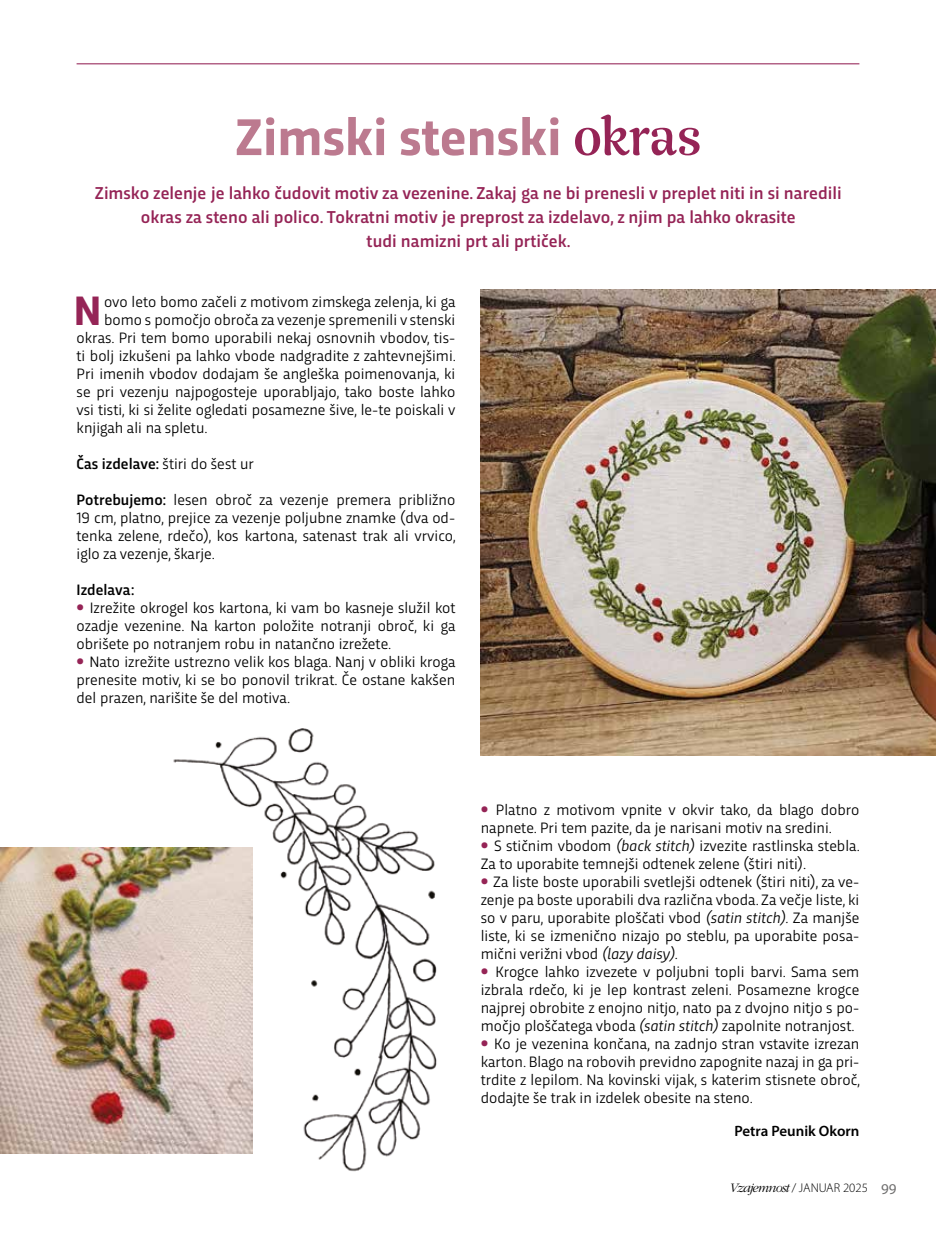
<style>
.page{position:relative;width:936px;height:1234px;background:#fff}
.page>*{position:absolute;margin:0;border:0;box-sizing:border-box;transform-origin:0 0}
.t1{font:700 54px "Trasandina";color:#bc7a8f}
.t2{font:700 43.05px "Trasandina";color:#952456}
.t3{font:500 18px/24px "Trasandina";color:#952456;text-align:center}
.t4{font:15.75px/18px "Trasandina";color:#000;text-align:justify}
.t5{font:500 15.75px "Trasandina";color:#000}
.t6{font:600 15px "Myriad Pro";color:#000}
.t7{font:300 12.75px "Myriad Pro";color:#000}
.s1{font-family:"Rumba Std Large";font-weight:400;color:#952456}
.s2{font-weight:500}
.s3{font-family:"Constantia";font-weight:700;font-size:27px;color:#952456}
.s4{font-style:italic}
.s5{font-family:"ITC Garamond Std";font-style:italic;font-size:13.5px}
.s6{font-weight:400;font-size:15px;color:#706f6f}
</style>
<div class="page">
<hr style="left:77px;top:63px;width:782px;height:1px;background:#952456">
<img style="left:154px;top:728px;width:283px;height:444px">
<img style="left:0;top:847px;width:253px;height:305px">
<img style="left:480px;top:290px;width:455px;height:465px">
<h1 class="t1" style="left:235px;top:97px;width:467px">Zimski stenski <span class="s1">okras</span></h1>
<p class="t3" style="left:95px;top:180px;width:748px">Zimsko zelenje je lahko čudovit motiv za vezenine. Zakaj ga ne bi prenesli v preplet niti in si naredili okras za steno ali polico. Tokratni motiv je preprost za izdelavo, z njim pa lahko okrasite<br>tudi namizni prt ali prtiček.</p>
<h2 class="t2" style="left:74px;top:278px;width:29px">N</h2>
<p class="t4" style="left:104px;top:291px;width:353px">ovo leto bomo začeli z motivom zimskega zelenja, ki ga</p>
<p class="t4" style="left:104px;top:309px;width:352px">bomo s pomočjo obroča za vezenje spremenili v stenski</p>
<p class="t4" style="left:77px;top:327px;width:380px">okras. Pri tem bomo uporabili nekaj osnovnih vbodov, tis-</p>
<p class="t4" style="left:77px;top:345px;width:381px">ti bolj izkušeni pa lahko vbode nadgradite z zahtevnejšimi.</p>
<p class="t4" style="left:77px;top:363px;width:380px">Pri imenih vbodov dodajam še angleška poimenovanja, ki</p>
<p class="t4" style="left:77px;top:381px;width:380px">se pri vezenju najpogosteje uporabljajo, tako boste lahko</p>
<p class="t4" style="left:77px;top:399px;width:380px">vsi tisti, ki si želite ogledati posamezne šive, le-te poiskali v</p>
<p class="t4" style="left:77px;top:417px;width:132px">knjigah ali na spletu.</p>
<p class="t4" style="left:77px;top:453px;width:179px"><span class="s2">Čas izdelave:</span> štiri do šest ur</p>
<p class="t4" style="left:77px;top:489px;width:381px"><span class="s2">Potrebujemo:</span> lesen obroč za vezenje premera približno 19 cm, platno, prejice za vezenje poljubne znamke (dva od&shy;tenka zelene, rdečo), kos kartona, satenast trak ali vrvico, iglo za vezenje, škarje.</p>
<p class="t5" style="left:77px;top:577px;width:59px">Izdelava:</p>
<p class="t4" style="left:77px;top:597px;width:380px"><span class="s3">•</span> Izrežite okrogel kos kartona, ki vam bo kasneje služil kot ozadje vezenine. Na karton položite notranji obroč, ki ga obrišete po notranjem robu in natančno izrežete.</p>
<p class="t4" style="left:77px;top:651px;width:380px"><span class="s3">•</span> Nato izrežite ustrezno velik kos blaga. Nanj v obliki kroga prenesite motiv, ki se bo ponovil trikrat. Če ostane kakšen del prazen, narišite še del motiva.</p>
<p class="t4" style="left:480px;top:799px;width:380px"><span class="s3">•</span> Platno z motivom vpnite v okvir tako, da blago dobro napnete. Pri tem pazite, da je narisani motiv na sredini.</p>
<p class="t4" style="left:480px;top:835px;width:381px"><span class="s3">•</span> S stičnim vbodom <span class="s4">(back stitch)</span> izvezite rastlinska stebla.<br>Za to uporabite temnejši odtenek zelene (štiri niti).</p>
<p class="t4" style="left:480px;top:871px;width:380px"><span class="s3">•</span> Za liste boste uporabili svetlejši odtenek (štiri niti), za ve&shy;zenje pa boste uporabili dva različna vboda. Za večje liste, ki so v paru, uporabite ploščati vbod <span class="s4">(satin stitch).</span> Za manjše liste, ki se izmenično nizajo po steblu, pa uporabite posa&shy;mični verižni vbod <span class="s4">(lazy daisy).</span></p>
<p class="t4" style="left:480px;top:961px;width:380px"><span class="s3">•</span> Krogce lahko izvezete v poljubni topli barvi. Sama sem izbrala rdečo, ki je lep kontrast zeleni. Posamezne krogce najprej obrobite z enojno nitjo, nato pa z dvojno nitjo s po&shy;močjo ploščatega vboda <span class="s4">(satin stitch)</span> zapolnite notranjost.</p>
<p class="t4" style="left:480px;top:1033px;width:381px"><span class="s3">•</span> Ko je vezenina končana, na zadnjo stran vstavite izrezan karton. Blago na robovih previdno zapognite nazaj in ga pri&shy;trdite z lepilom. Na kovinski vijak, s katerim stisnete obroč, dodajte še trak in izdelek obesite na steno.</p>
<p class="t6" style="left:734px;top:1120px;width:126px">Petra Peunik Okorn</p>
<p class="t7" style="left:729px;top:1179px;width:168px"><span class="s5">Vzajemnost</span> / JANUAR 2025 <span class="s6">99</span></p>
</div>
